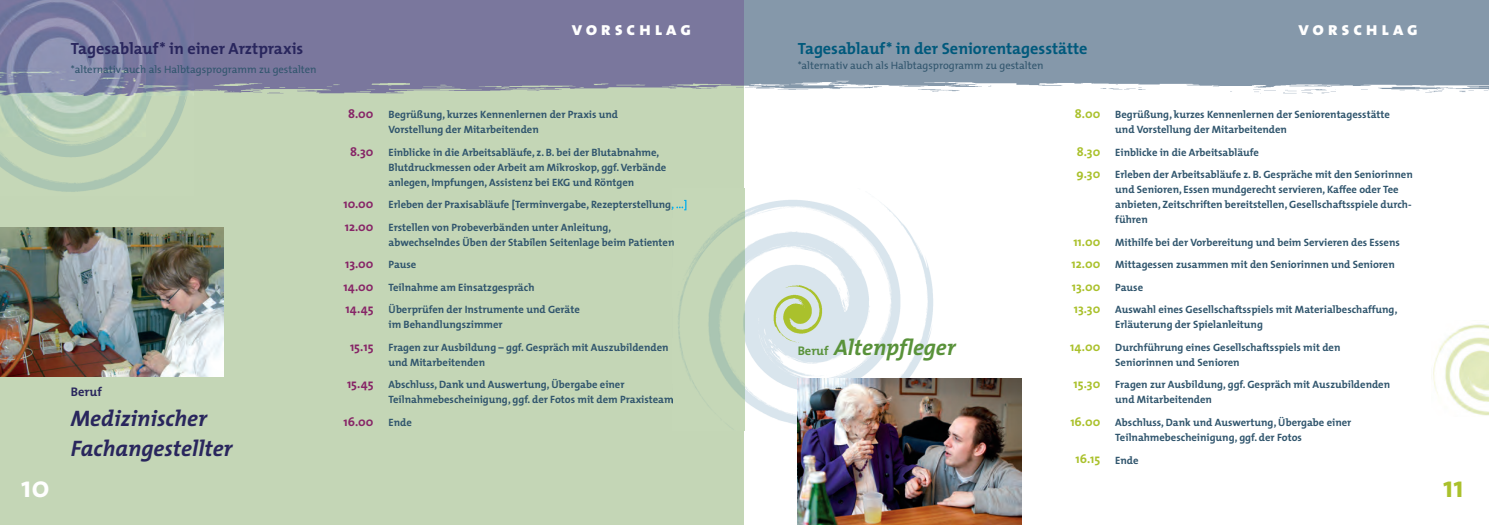
<style>
.page{position:relative;width:1489px;height:525px;background:#fff}
.page>*{position:absolute;margin:0;border:0;box-sizing:border-box;transform-origin:0 0}
.t1{font:700 30px "The Mix";color:#fff}
.t2{font:700 30px "The Mix";color:#aac12c}
.t3{font:italic 700 22.5px/30px "The Mix";color:#29265d}
.t4{font:italic 700 22.5px "The Mix";color:#59923a}
.t5{font:18.75px "The Mix Extra Bold Caps";letter-spacing:.2em;color:#fff}
.t6{font:700 16.25px "The Mix";color:#00597c}
.t7{font:700 16.25px "The Mix";color:#29265d}
.t8{font:700 12.5px/22.5px "The Mix";color:#aac12c}
.t9{font:700 12.5px/22.5px "The Mix";color:#872567}
.t10{font:700 12.5px "The Mix";color:#29265d}
.t11{font:700 10.62px/22.5px "The Mix";color:#30556d}
.t12{font:10.62px "The Mix";color:#30556d}
.s1{font-style:normal;font-size:12.5px}
</style>
<div class="page">
<div style="left:0;top:0;width:744px;height:524px;background:#c4d6b6"></div>
<div style="left:194px;top:0;width:550px;height:94px;background:#7a779d"></div>
<svg style="left:744px;top:0;width:744px;height:524px"></svg>
<img style="left:0;top:96px;width:187px;height:96px">
<img style="left:145px;top:0;width:49px;height:96px">
<img style="left:0;top:0;width:145px;height:137px">
<img style="left:672px;top:188px;width:266px;height:242px">
<img style="left:1430px;top:320px;width:58px;height:96px">
<img style="left:770px;top:286px;width:56px;height:56px">
<img style="left:0;top:227px;width:223px;height:149px">
<img style="left:797px;top:378px;width:223px;height:146px">
<h3 class="t7" style="left:71px;top:43px;width:234px">Tagesablauf* in einer Arztpraxis</h3>
<p class="t12" style="left:71px;top:66px;width:247px">*alternativ auch als Halbtagsprogramm zu gestalten</p>
<p class="t10" style="left:71px;top:387px;width:32px">Beruf</p>
<h2 class="t3" style="left:71px;top:406px;width:163px">Medizinischer<br>Fachangestellter</h2>
<h3 class="t5" style="left:571px;top:23px;width:121px">vorschlag</h3>
<p class="t9" style="left:348px;top:104px;width:27px">8.00</p>
<p class="t9" style="left:350px;top:141px;width:25px">8.30</p>
<p class="t9" style="left:343px;top:194px;width:32px">10.00<br>12.00</p>
<p class="t9" style="left:343px;top:254px;width:31px;text-align:justify">13.00<br>14.00<br>14.45</p>
<p class="t9" style="left:350px;top:336px;width:25px">15.15</p>
<p class="t9" style="left:347px;top:374px;width:28px">15.45</p>
<p class="t9" style="left:343px;top:411px;width:31px">16.00</p>
<p class="t11" style="left:388px;top:108px;width:231px;line-height:15px">Begrüßung, kurzes Kennenlernen der Praxis und<br>Vorstellung der Mitarbeitenden</p>
<p class="t11" style="left:388px;top:146px;width:279px;line-height:15px">Einblicke in die Arbeitsabläufe, z. B. bei der Blutabnahme,<br>Blutdruckmessen oder Arbeit am Mikroskop, ggf. Verbände anlegen, Impfungen, Assistenz bei EKG und Röntgen</p>
<p class="t11" style="left:388px;top:194px;width:300px">Erleben der Praxisabläufe [Terminvergabe, Rezepterstellung, ...]<br>Erstellen von Probeverbänden unter Anleitung,</p>
<p class="t11" style="left:388px;top:232px;width:287px">abwechselndes Üben der Stabilen Seitenlage beim Patienten Pause<br>Teilnahme am Einsatzgespräch<br>Überprüfen der Instrumente und Geräte</p>
<p class="t11" style="left:388px;top:314px;width:281px">im Behandlungszimmer<br>Fragen zur Ausbildung – ggf. Gespräch mit Auszubildenden</p>
<p class="t11" style="left:388px;top:352px;width:237px">und Mitarbeitenden<br>Abschluss, Dank und Auswertung, Übergabe einer</p>
<p class="t11" style="left:388px;top:389px;width:287px">Teilnahmebescheinigung, ggf. der Fotos mit dem Praxisteam<br>Ende</p>
<h3 class="t6" style="left:797px;top:43px;width:291px">Tagesablauf* in der Seniorentagesstätte</h3>
<p class="t12" style="left:797px;top:62px;width:247px">*alternativ auch als Halbtagsprogramm zu gestalten</p>
<h2 class="t4" style="left:797px;top:339px;width:159px"><span class="s1">Beruf</span> Altenpfleger</h2>
<p class="t8" style="left:1074px;top:104px;width:27px">8.00</p>
<p class="t8" style="left:1076px;top:141px;width:25px">8.30<br>9.30</p>
<p class="t8" style="left:1071px;top:231px;width:30px;text-align:justify">11.00<br>12.00<br>13.00<br>13.30</p>
<p class="t8" style="left:1070px;top:336px;width:31px">14.00</p>
<p class="t8" style="left:1073px;top:374px;width:28px">15.30</p>
<p class="t8" style="left:1070px;top:411px;width:31px">16.00</p>
<p class="t8" style="left:1075px;top:449px;width:26px">16.15</p>
<h3 class="t5" style="left:1298px;top:23px;width:121px">vorschlag</h3>
<p class="t11" style="left:1115px;top:108px;width:276px;line-height:15px">Begrüßung, kurzes Kennenlernen der Seniorentagesstätte und Vorstellung der Mitarbeitenden</p>
<p class="t11" style="left:1115px;top:142px;width:299px">Einblicke in die Arbeitsabläufe<br>Erleben der Arbeitsabläufe z. B. Gespräche mit den Seniorinnen</p>
<p class="t11" style="left:1115px;top:183px;width:298px;line-height:15px">und Senioren, Essen mundgerecht servieren, Kaffee oder Tee anbieten, Zeitschriften bereitstellen, Gesellschaftsspiele durch&shy;führen</p>
<p class="t11" style="left:1115px;top:232px;width:286px">Mithilfe bei der Vorbereitung und beim Servieren des Essens Mittagessen zusammen mit den Seniorinnen und Senioren Pause<br>Auswahl eines Gesellschaftsspiels mit Materialbeschaffung,</p>
<p class="t11" style="left:1115px;top:314px;width:227px">Erläuterung der Spielanleitung<br>Durchführung eines Gesellschaftsspiels mit den</p>
<p class="t11" style="left:1115px;top:352px;width:276px">Seniorinnen und Senioren<br>Fragen zur Ausbildung, ggf. Gespräch mit Auszubildenden</p>
<p class="t11" style="left:1115px;top:389px;width:237px">und Mitarbeitenden<br>Abschluss, Dank und Auswertung, Übergabe einer</p>
<p class="t11" style="left:1115px;top:427px;width:188px">Teilnahmebescheinigung, ggf. der Fotos<br>Ende</p>
<h1 class="t1" style="left:21px;top:476px;width:30px">10</h1>
<h1 class="t2" style="left:1443px;top:476px;width:22px">11</h1>
</div>
